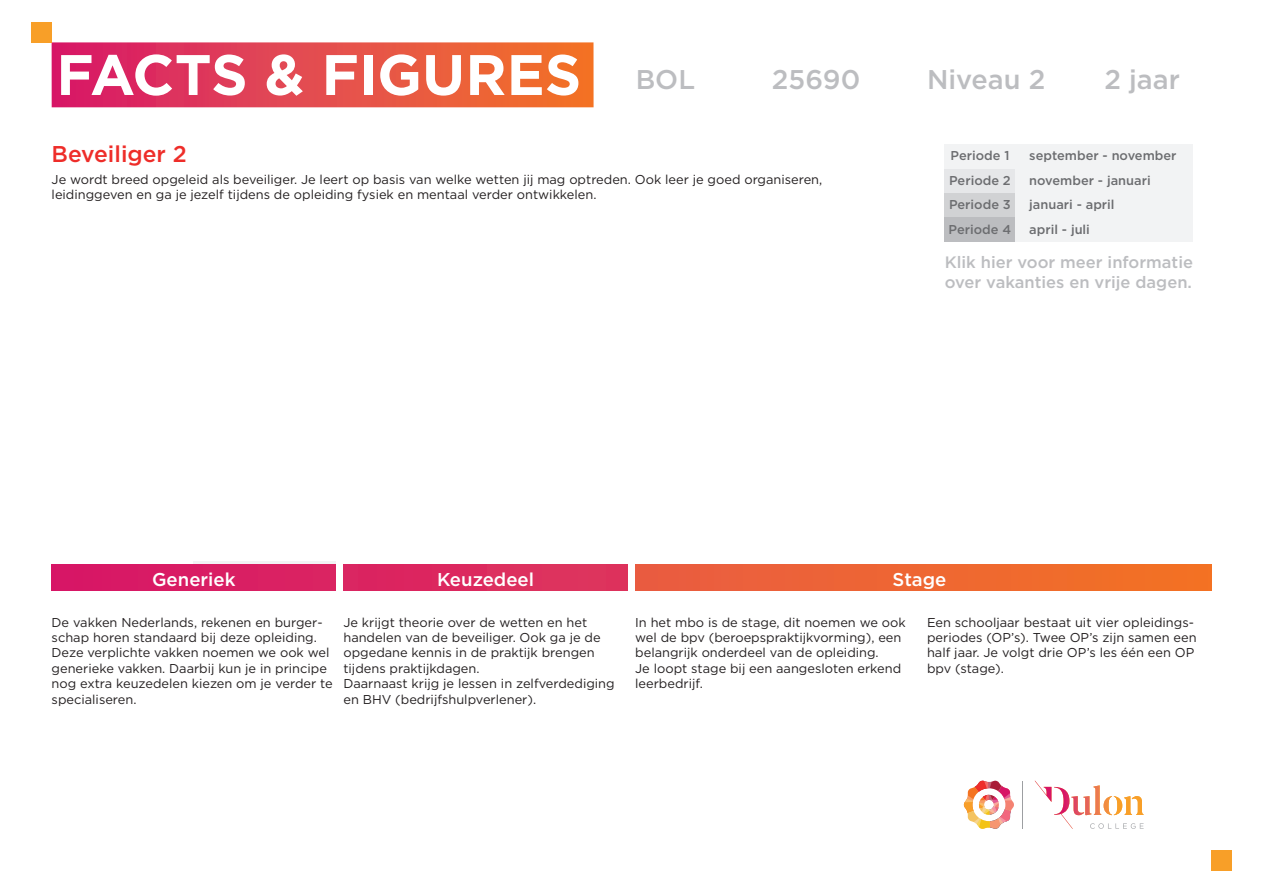
<style>
.page{position:relative;width:1263px;height:893px;background:#fff}
.page>*{position:absolute;margin:0;border:0;box-sizing:border-box;transform-origin:0 0}
.t1{font:700 57px "Gotham";letter-spacing:-.005em;color:#fff}
.t2{font:500 27.15px "Gotham";color:#bcbdc0}
.t3{font:500 22.8px "Gotham";color:#ee2d29}
.t4{font:500 18.6px "Gotham";color:#fff}
.t5{font:500 16.5px/19.8px "Gotham";color:#bcbdc0}
.t6{font:12.9px/15.5px "Gotham";color:#231f20}
.t7{font:500 12.9px/24.5px "Gotham";color:#6c6d70}
</style>
<div class="page">
<svg style="left:52px;top:42px;width:542px;height:65px;background:#e44a4b"></svg>
<div style="left:194px;top:561px;width:142px;height:21px;background:linear-gradient(to right,#f2f3f4,#f2f3f4)"></div>
<div style="left:52px;top:565px;width:284px;height:25px;background:#d91c64"></div>
<div style="left:343px;top:565px;width:285px;height:25px;background:#dc295f"></div>
<div style="left:635px;top:565px;width:576px;height:25px;background:linear-gradient(to right,#e95b41,#f37223)"></div>
<div style="left:31px;top:22px;width:21px;height:20px;background:#f89f28"></div>
<div style="left:1211px;top:850px;width:20px;height:21px;background:#f89f28"></div>
<svg style="left:963px;top:780px;width:51px;height:49px"></svg>
<hr style="left:1023px;top:781px;width:1px;height:48px;background:#9d9fa2">
<svg style="left:1035px;top:781px;width:108px;height:48px"></svg>
<div style="left:944px;top:217px;width:71px;height:24px;background:#bcbdc0"></div>
<div style="left:944px;top:193px;width:71px;height:24px;background:#d1d2d4"></div>
<div style="left:944px;top:168px;width:71px;height:25px;background:#e6e7e9"></div>
<div style="left:944px;top:144px;width:71px;height:24px;background:#f2f3f4"></div>
<div style="left:1015px;top:144px;width:178px;height:24px;background:#f2f3f4"></div>
<div style="left:1015px;top:168px;width:178px;height:25px;background:#f2f3f4"></div>
<div style="left:1015px;top:193px;width:178px;height:24px;background:#f2f3f4"></div>
<div style="left:1015px;top:217px;width:178px;height:24px;background:#f2f3f4"></div>
<h1 class="t1" style="left:56px;top:37px;width:526px">FACTS &amp; FIGURES</h1>
<h2 class="t2" style="left:636px;top:61px;width:61px">BOL</h2>
<h2 class="t2" style="left:772px;top:61px;width:90px">25690</h2>
<h2 class="t2" style="left:927px;top:61px;width:120px">Niveau 2</h2>
<h2 class="t2" style="left:1104px;top:61px;width:77px">2 jaar</h2>
<h3 class="t3" style="left:52px;top:139px;width:137px">Beveiliger 2</h3>
<p class="t6" style="left:52px;top:171px;width:772px">Je wordt breed opgeleid als beveiliger. Je leert op basis van welke wetten jij mag optreden. Ook leer je goed organiseren, leidinggeven en ga je jezelf tijdens de opleiding fysiek en mentaal verder ontwikkelen.</p>
<p class="t7" style="left:950px;top:143px;width:60px">Periode 1</p>
<p class="t7" style="left:1029px;top:143px;width:149px">september - november november - januari januari - april<br>april - juli</p>
<p class="t7" style="left:949px;top:168px;width:64px;text-align:justify">Periode 2<br>Periode 3<br>Periode 4</p>
<p class="t5" style="left:945px;top:252px;width:250px">Klik hier voor meer informatie over vakanties en vrije dagen.</p>
<h3 class="t4" style="left:152px;top:567px;width:85px">Generiek</h3>
<h3 class="t4" style="left:437px;top:567px;width:98px">Keuzedeel</h3>
<h3 class="t4" style="left:892px;top:567px;width:55px">Stage</h3>
<p class="t6" style="left:52px;top:614px;width:283px">De vakken Nederlands, rekenen en burger&shy;schap horen standaard bij deze opleiding.<br>Deze verplichte vakken noemen we ook wel generieke vakken. Daarbij kun je in principe nog extra keuzedelen kiezen om je verder te specialiseren.</p>
<p class="t6" style="left:343px;top:614px;width:273px">Je krijgt theorie over de wetten en het handelen van de beveiliger. Ook ga je de opgedane kennis in de praktijk brengen tijdens praktijkdagen.<br>Daarnaast krijg je lessen in zelfverdediging en BHV (bedrijfshulpverlener).</p>
<p class="t6" style="left:635px;top:614px;width:272px">In het mbo is de stage, dit noemen we ook wel de bpv (beroepspraktijkvorming), een belangrijk onderdeel van de opleiding.<br>Je loopt stage bij een aangesloten erkend leerbedrijf.</p>
<p class="t6" style="left:927px;top:614px;width:271px">Een schooljaar bestaat uit vier opleidings&shy;periodes (OP’s). Twee OP’s zijn samen een half jaar. Je volgt drie OP’s les één een OP bpv (stage).</p>
</div>
